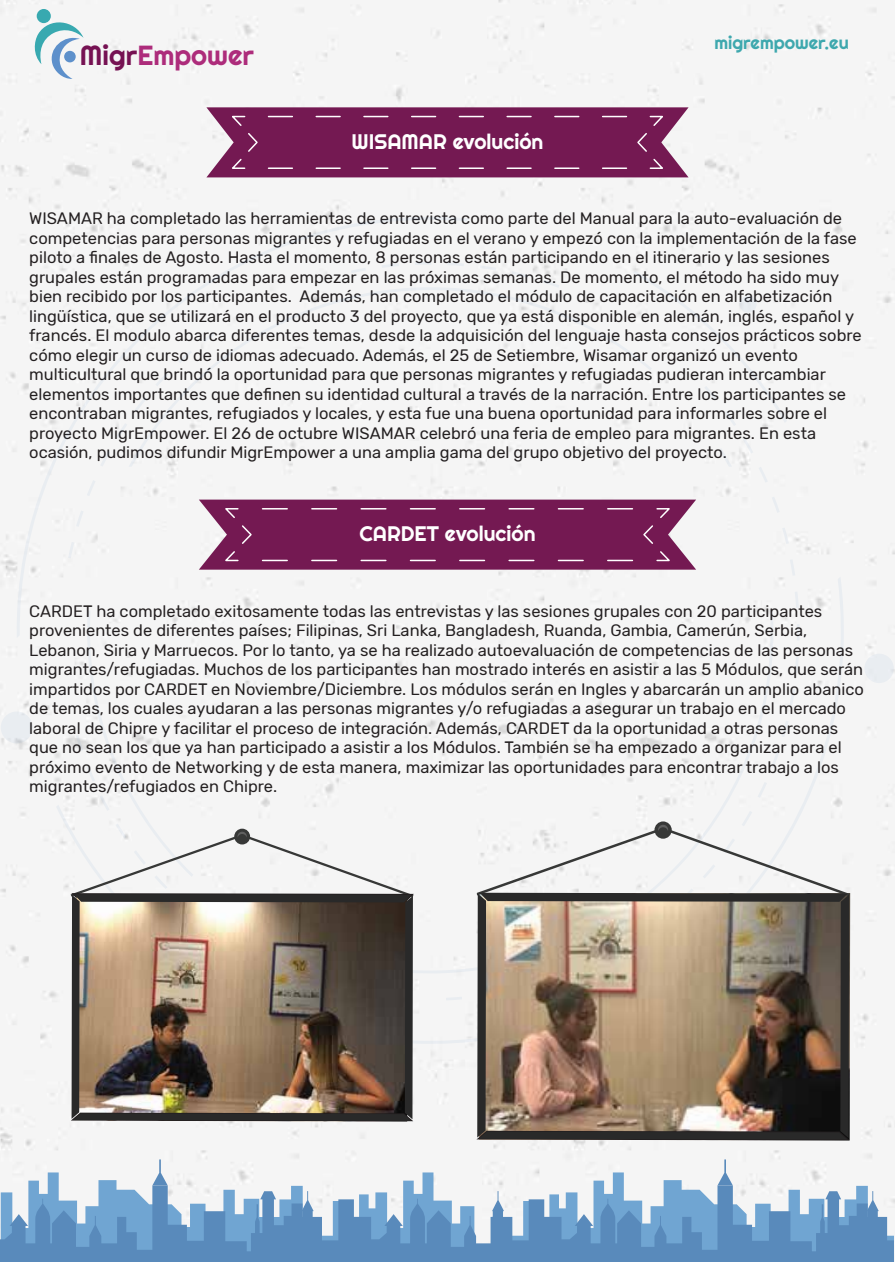
<style>
.page{position:relative;width:895px;height:1262px;background:#f5f5f5}
.page>*{position:absolute;margin:0;border:0;box-sizing:border-box;transform-origin:0 0}
.t1{font:27.6px "Righteous";color:#ad2c7b}
.t2{font:21px "Righteous";color:#fff}
.t3{font:18px "Righteous";color:#3ea8ae}
.t4{font:16.5px/19.5px "Rubik";color:#231f20}
.s1{color:#761253}
</style>
<div class="page">
<svg style="left:1px;top:1159px;width:893px;height:103px"></svg>
<div style="left:17px;top:217px;width:452px;height:421px;background:#f5f5f5"></div>
<div style="left:56px;top:577px;width:797px;height:467px;background:#f5f5f5"></div>
<div style="left:129px;top:252px;width:523px;height:215px;background:#f5f5f5"></div>
<svg style="left:719px;top:448px;width:13px;height:19px"></svg>
<div style="left:414px;top:611px;width:363px;height:390px;background:#f5f5f5"></div>
<svg style="left:135px;top:397px;width:12px;height:14px"></svg>
<svg style="left:178px;top:350px;width:14px;height:13px"></svg>
<svg style="left:155px;top:373px;width:13px;height:13px"></svg>
<svg style="left:203px;top:332px;width:11px;height:10px"></svg>
<svg style="left:351px;top:268px;width:15px;height:5px"></svg>
<svg style="left:446px;top:997px;width:16px;height:3px"></svg>
<svg style="left:116px;top:423px;width:11px;height:15px"></svg>
<svg style="left:100px;top:451px;width:10px;height:16px"></svg>
<svg style="left:68px;top:542px;width:6px;height:16px"></svg>
<svg style="left:87px;top:480px;width:9px;height:16px"></svg>
<svg style="left:76px;top:510px;width:8px;height:17px"></svg>
<svg style="left:781px;top:721px;width:7px;height:16px"></svg>
<svg style="left:758px;top:467px;width:10px;height:16px"></svg>
<div style="left:632px;top:271px;width:155px;height:155px;background:#f5f5f5"></div>
<svg style="left:415px;top:262px;width:16px;height:3px"></svg>
<svg style="left:382px;top:263px;width:17px;height:5px"></svg>
<svg style="left:447px;top:262px;width:17px;height:4px"></svg>
<svg style="left:543px;top:280px;width:16px;height:8px"></svg>
<svg style="left:512px;top:271px;width:16px;height:7px"></svg>
<svg style="left:480px;top:265px;width:16px;height:6px"></svg>
<svg style="left:743px;top:438px;width:10px;height:16px"></svg>
<svg style="left:757px;top:782px;width:10px;height:16px"></svg>
<svg style="left:790px;top:559px;width:5px;height:17px"></svg>
<svg style="left:771px;top:752px;width:8px;height:16px"></svg>
<svg style="left:772px;top:497px;width:8px;height:16px"></svg>
<svg style="left:782px;top:527px;width:7px;height:17px"></svg>
<svg style="left:795px;top:591px;width:4px;height:17px"></svg>
<svg style="left:789px;top:689px;width:6px;height:16px"></svg>
<svg style="left:794px;top:657px;width:5px;height:16px"></svg>
<svg style="left:797px;top:624px;width:3px;height:16px"></svg>
<div style="left:864px;top:654px;width:30px;height:29px;background:#e9edf1;border-radius:50%"></div>
<div style="left:739px;top:296px;width:18px;height:17px;background:#e9edf1;border-radius:50%"></div>
<div style="left:1px;top:711px;width:32px;height:32px;background:#e9edf1;border-radius:50%"></div>
<svg style="left:33px;top:17px;width:51px;height:62px"></svg>
<div style="left:37px;top:9px;width:14px;height:14px;background:#38a9b0;border-radius:50%"></div>
<svg style="left:199px;top:500px;width:497px;height:70px;background:#7e2b5f"></svg>
<img style="left:71px;top:611px;width:343px;height:510px">
<img style="left:476px;top:811px;width:374px;height:329px">
<svg style="left:206px;top:107px;width:482px;height:70px;background:#7f2c60"></svg>
<h1 class="t1" style="left:80px;top:38px;width:176px"><span class="s1">Migr</span>Empower</h1>
<p class="t3" style="left:714px;top:32px;width:136px">migrempower.eu</p>
<p class="t2" style="left:352px;top:128px;width:193px">WISAMAR evolución</p>
<p class="t4" style="left:29px;top:209px;width:834px">WISAMAR ha completado las herramientas de entrevista como parte del Manual para la auto-evaluación de competencias para personas migrantes y refugiadas en el verano y empezó con la implementación de la fase piloto a finales de Agosto. Hasta el momento, 8 personas están participando en el itinerario y las sesiones grupales están programadas para empezar en las próximas semanas. De momento, el método ha sido muy bien recibido por los participantes. Además, han completado el módulo de capacitación en alfabetización lingüística, que se utilizará en el producto 3 del proyecto, que ya está disponible en alemán, inglés, español y francés. El modulo abarca diferentes temas, desde la adquisición del lenguaje hasta consejos prácticos sobre cómo elegir un curso de idiomas adecuado. Además, el 25 de Setiembre, Wisamar organizó un evento multicultural que brindó la oportunidad para que personas migrantes y refugiadas pudieran intercambiar elementos importantes que definen su identidad cultural a través de la narración. Entre los participantes se encontraban migrantes, refugiados y locales, y esta fue una buena oportunidad para informarles sobre el proyecto MigrEmpower. El 26 de octubre WISAMAR celebró una feria de empleo para migrantes. En esta ocasión, pudimos difundir MigrEmpower a una amplia gama del grupo objetivo del proyecto.</p>
<p class="t2" style="left:359px;top:520px;width:178px">CARDET evolución</p>
<p class="t4" style="left:29px;top:602px;width:836px">CARDET ha completado exitosamente todas las entrevistas y las sesiones grupales con 20 participantes provenientes de diferentes países; Filipinas, Sri Lanka, Bangladesh, Ruanda, Gambia, Camerún, Serbia, Lebanon, Siria y Marruecos. Por lo tanto, ya se ha realizado autoevaluación de competencias de las personas migrantes/refugiadas. Muchos de los participantes han mostrado interés en asistir a las 5 Módulos, que serán impartidos por CARDET en Noviembre/Diciembre. Los módulos serán en Ingles y abarcarán un amplio abanico de temas, los cuales ayudaran a las personas migrantes y/o refugiadas a asegurar un trabajo en el mercado laboral de Chipre y facilitar el proceso de integración. Además, CARDET da la oportunidad a otras personas que no sean los que ya han participado a asistir a los Módulos. También se ha empezado a organizar para el próximo evento de Networking y de esta manera, maximizar las oportunidades para encontrar trabajo a los migrantes/refugiados en Chipre.</p>
</div>
